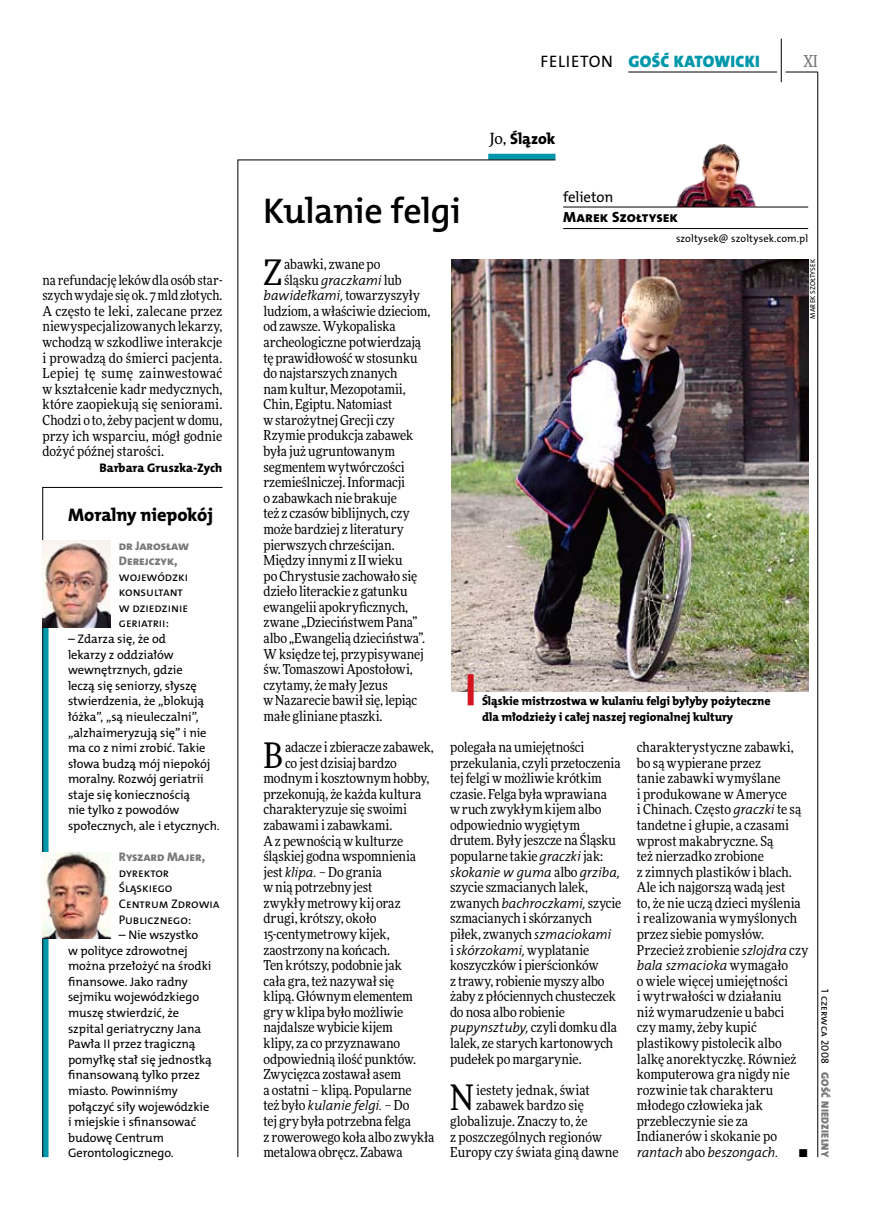
<style>
.page{position:relative;width:872px;height:1221px;background:#fff}
.page>*{position:absolute;margin:0;border:0;box-sizing:border-box;transform-origin:0 0}
.t1{font:36px "The Mix HP6 Se Bld";letter-spacing:-.01em;color:#000}
.t2{font:35.25px "Freeday Narrow News";color:#000}
.t3{font:18.3px "The Mix HP8 Ex Bld";color:#000}
.t4{font:16.65px "The Mix HP9 Blk";letter-spacing:.02em;color:#0097aa}
.t5{font:16.65px "The Mix HP5 Plain";letter-spacing:.065em;color:#000}
.t6{font:500 16.5px "Freeday Narrow";color:#787779;scale:.9 1}
.t7{font:15.75px "The Mix HP8 Ex Bld";color:#000}
.t8{font:14.85px "The Mix HP8 Ex Bld";color:#000}
.t9{font:14.85px "The Mix HP5 Plain";color:#000}
.t10{font:13.8px/15.6px "Freeday Narrow News";color:#000}
.t11{font:13.8px "The Mix HP4 Se Lig IT";letter-spacing:-.01em;color:#000}
.t12{font:12.45px/15.6px "The Mix HP5 Plain";letter-spacing:-.005em;color:#000}
.t13{font:12.45px/15.6px "The Mix HP8 Ex Bld";letter-spacing:-.005em;color:#787779}
.t14{font:12.45px "The Mix HP8 Ex Bld";color:#000}
.t15{font:12px/15.6px "The Mix HP8 Ex Bld";letter-spacing:-.005em;color:#000}
.t16{font:10.5px "The Mix HP5 Plain";letter-spacing:.015em;color:#000}
.t17{font:10.5px "The Mix HP9 Blk";letter-spacing:.025em;color:#787779}
.t18{font:7.2px "The Mix HP5 Plain";letter-spacing:.02em;color:#000}
.s1{font-family:"Freeday News";font-size:15.45px}
.s2{font-family:"The Mix HP4 Se Lig IT"}
.s3{font-family:"Freeday Narrow News"}
</style>
<div class="page">
<hr style="left:817px;top:72px;width:1px;height:1084px;background:#000">
<hr style="left:781px;top:39px;width:1px;height:43px;background:#000">
<hr style="left:785px;top:72px;width:32px;height:1px;background:#000">
<hr style="left:628px;top:72px;width:149px;height:1px;background:#000">
<div style="left:488px;top:154px;width:67px;height:6px;background:#0097aa"></div>
<svg style="left:237px;top:159px;width:319px;height:998px"></svg>
<img style="left:676px;top:144px;width:80px;height:62px">
<hr style="left:563px;top:207px;width:245px;height:1px;background:#000">
<hr style="left:563px;top:228px;width:245px;height:1px;background:#000">
<img style="left:451px;top:259px;width:357px;height:432px">
<div style="left:467px;top:674px;width:6px;height:31px;background:#d4151f"></div>
<svg style="left:42px;top:487px;width:181px;height:670px"></svg>
<img style="left:42px;top:540px;width:68px;height:87px">
<img style="left:42px;top:852px;width:68px;height:86px">
<p class="t10" style="left:43px;top:272px;width:181px;text-align:justify">na refundację leków dla osób star&shy;szych wydaje się ok. 7 mld złotych.<br>A często te leki, zalecane przez niewyspecjalizowanych lekarzy, wchodzą w szkodliwe interakcje i prowadzą do śmierci pacjenta.<br>Lepiej tę sumę zainwestować w kształcenie kadr medycznych, które zaopiekują się seniorami.<br>Chodzi o to, żeby pacjent w domu, przy ich wsparciu, mógł godnie dożyć późnej starości.</p>
<p class="t14" style="left:99px;top:459px;width:125px">Barbara Gruszka-Zych</p>
<h3 class="t3" style="left:68px;top:502px;width:147px">Moralny niepokój</h3>
<p class="t13" style="left:119px;top:537px;width:72px">dr Jarosław<br>Derejczyk,</p>
<p class="t12" style="left:119px;top:569px;width:71px">wojewódzki konsultant w dziedzinie geriatrii:</p>
<p class="t12" style="left:68px;top:631px;width:153px">– Zdarza się, że od<br>lekarzy z oddziałów wewnętrznych, gdzie<br>leczą się seniorzy, słyszę stwierdzenia, że „blokują łóżka”, „są nieuleczalni”, „alzhaimeryzują się” i nie ma co z nimi zrobić. Takie słowa budzą mój niepokój moralny. Rozwój geriatrii staje się koniecznością<br>nie tylko z powodów społecznych, ale i etycznych.</p>
<p class="t13" style="left:119px;top:849px;width:88px">Ryszard Majer,</p>
<p class="t12" style="left:119px;top:864px;width:102px">dyrektor<br>Śląskiego<br>Centrum Zdrowia<br>Publicznego:</p>
<p class="t12" style="left:68px;top:927px;width:145px;text-indent:51px">– Nie wszystko<br>w polityce zdrowotnej można przełożyć na środki finansowe. Jako radny sejmiku wojewódzkiego muszę stwierdzić, że szpital geriatryczny Jana<br>Pawła II przez tragiczną pomyłkę stał się jednostką finansowaną tylko przez miasto. Powinniśmy połączyć siły wojewódzkie i miejskie i sfinansować budowę Centrum<br>Gerontologicznego.</p>
<h1 class="t1" style="left:263px;top:187px;width:199px">Kulanie felgi</h1>
<p class="t5" style="left:540px;top:50px;width:71px">felieton</p>
<p class="t4" style="left:628px;top:50px;width:133px">GOŚĆ KATOWICKI</p>
<p class="t6" style="left:803px;top:50px;width:17px">XI</p>
<p class="t7" style="left:489px;top:128px;width:68px"><span class="s1">Jo,</span> Ślązok</p>
<p class="t9" style="left:563px;top:188px;width:52px">felieton</p>
<p class="t8" style="left:563px;top:208px;width:117px">Marek Szołtysek</p>
<p class="t16" style="left:676px;top:231px;width:134px">szoltysek@ szoltysek.com.pl</p>
<h2 class="t2" style="left:263px;top:250px;width:20px">Z</h2>
<p class="t10" style="left:284px;top:256px;width:119px">abawki, zwane po śląsku <span class="s2">graczkami</span> lub</p>
<p class="t11" style="left:263px;top:287px;width:158px">bawidełkami, <span class="s3">towarzyszyły</span></p>
<p class="t10" style="left:263px;top:303px;width:168px">ludziom, a właściwie dzieciom, od zawsze. Wykopaliska archeologiczne potwierdzają tę prawidłowość w stosunku do najstarszych znanych<br>nam kultur, Mezopotamii,<br>Chin, Egiptu. Natomiast<br>w starożytnej Grecji czy<br>Rzymie produkcja zabawek była już ugruntowanym segmentem wytwórczości rzemieślniczej. Informacji<br>o zabawkach nie brakuje<br>też z czasów biblijnych, czy może bardziej z literatury pierwszych chrześcijan.<br>Między innymi z II wieku<br>po Chrystusie zachowało się dzieło literackie z gatunku ewangelii apokryficznych, zwane „Dzieciństwem Pana” albo „Ewangelią dzieciństwa”.<br>W księdze tej, przypisywanej św. Tomaszowi Apostołowi, czytamy, że mały Jezus<br>w Nazarecie bawił się, lepiąc małe gliniane ptaszki.</p>
<h2 class="t2" style="left:263px;top:733px;width:21px">B</h2>
<p class="t10" style="left:285px;top:739px;width:150px">adacze i zbieracze zabawek,</p>
<p class="t10" style="left:285px;top:754px;width:113px">co jest dzisiaj bardzo</p>
<p class="t10" style="left:263px;top:770px;width:167px">modnym i kosztownym hobby,</p>
<p class="t10" style="left:263px;top:786px;width:159px">przekonują, że każda kultura</p>
<p class="t10" style="left:263px;top:801px;width:145px">charakteryzuje się swoimi</p>
<p class="t10" style="left:263px;top:817px;width:130px">zabawami i zabawkami.</p>
<p class="t10" style="left:263px;top:832px;width:141px">Az pewnością w kulturze</p>
<p class="t10" style="left:263px;top:848px;width:154px">śląskiej godna wspomnienia</p>
<p class="t10" style="left:263px;top:863px;width:120px">jest <span class="s2">klipa.</span> – Do grania</p>
<p class="t10" style="left:263px;top:879px;width:110px">w nią potrzebny jest</p>
<p class="t10" style="left:263px;top:894px;width:139px">zwykły metrowy kij oraz</p>
<p class="t10" style="left:263px;top:910px;width:114px">drugi, krótszy, około</p>
<p class="t10" style="left:263px;top:926px;width:128px">15-centymetrowy kijek,</p>
<p class="t10" style="left:263px;top:941px;width:128px">zaostrzony na końcach.</p>
<p class="t10" style="left:263px;top:957px;width:140px">Ten krótszy, podobnie jak</p>
<p class="t10" style="left:263px;top:972px;width:132px">cała gra, też nazywał się</p>
<p class="t10" style="left:263px;top:988px;width:151px">klipą. Głównym elementem</p>
<p class="t10" style="left:263px;top:1003px;width:141px">gry w klipa było możliwie</p>
<p class="t10" style="left:263px;top:1019px;width:131px">najdalsze wybicie kijem</p>
<p class="t10" style="left:263px;top:1035px;width:138px">klipy, za co przyznawano</p>
<p class="t10" style="left:263px;top:1050px;width:154px">odpowiednią ilość punktów.</p>
<p class="t10" style="left:263px;top:1066px;width:139px">Zwycięzca zostawał asem</p>
<p class="t10" style="left:263px;top:1081px;width:150px">a ostatni – klipą. Popularne</p>
<p class="t11" style="left:263px;top:1096px;width:147px"><span class="s3">też było</span> kulanie felgi. <span class="s3">– Do</span></p>
<p class="t10" style="left:263px;top:1112px;width:172px">tej gry była potrzebna felga<br>z rowerowego koła albo zwykła metalowa obręcz. Zabawa</p>
<p class="t18" style="left:808px;top:318px;width:61px;rotate:-90deg">MAREK SZOŁTYSEK</p>
<p class="t15" style="left:482px;top:693px;width:290px">Śląskie mistrzostwa w kulaniu felgi byłyby pożyteczne dla młodzieży i całej naszej regionalnej kultury</p>
<p class="t10" style="left:450px;top:739px;width:172px">polegała na umiejętności przekulania, czyli przetoczenia tej felgi w możliwie krótkim czasie. Felga była wprawiana<br>w ruch zwykłym kijem albo odpowiednio wygiętym drutem. Były jeszcze na Śląsku popularne takie <span class="s2">graczki</span> jak:</p>
<p class="t11" style="left:450px;top:863px;width:171px">skokanie w guma <span class="s3">albo</span> grziba,</p>
<p class="t10" style="left:450px;top:879px;width:173px">szycie szmacianych lalek, zwanych <span class="s2">bachroczkami,</span> szycie szmacianych i skórzanych piłek, zwanych <span class="s2">szmaciokami<br></span>i <span class="s2">skórzokami,</span> wyplatanie koszyczków i pierścionków<br>z trawy, robienie myszy albo żaby z płóciennych chusteczek do nosa albo robienie <span class="s2">pupynsztuby,</span> czyli domku dla lalek, ze starych kartonowych pudełek po margarynie.</p>
<h2 class="t2" style="left:450px;top:1076px;width:25px">N</h2>
<p class="t10" style="left:476px;top:1081px;width:115px">iestety jednak, świat</p>
<p class="t10" style="left:476px;top:1097px;width:109px">zabawek bardzo się</p>
<p class="t10" style="left:450px;top:1112px;width:139px">globalizuje. Znaczy to, że</p>
<p class="t10" style="left:450px;top:1128px;width:153px">z poszczególnych regionów</p>
<p class="t10" style="left:450px;top:1144px;width:170px">Europy czy świata giną dawne</p>
<p class="t10" style="left:637px;top:739px;width:173px">charakterystyczne zabawki, bo są wypierane przez<br>tanie zabawki wymyślane<br>i produkowane w Ameryce<br>i Chinach. Często <span class="s2">graczki</span> te są tandetne i głupie, a czasami wprost makabryczne. Są<br>też nierzadko zrobione<br>z zimnych plastików i blach.<br>Ale ich najgorszą wadą jest<br>to, że nie uczą dzieci myślenia i realizowania wymyślonych przez siebie pomysłów.<br>Przecież zrobienie <span class="s2">szlojdra</span> czy</p>
<p class="t11" style="left:637px;top:956px;width:153px">bala szmacioka <span class="s3">wymagało</span></p>
<p class="t10" style="left:637px;top:972px;width:161px">o wiele więcej umiejętności<br>i wytrwałości w działaniu niż wymarudzenie u babci czy mamy, żeby kupić plastikowy pistolecik albo lalkę anorektyczkę. Również komputerowa gra nigdy nie rozwinie tak charakteru młodego człowieka jak przebleczynie sie za<br>Indianerów i skokanie po</p>
<p class="t11" style="left:637px;top:1143px;width:143px">rantach <span class="s3">abo</span> beszongach.</p>
<p class="t10" style="left:798px;top:1144px;width:11px">•</p>
<p class="t16" style="left:832px;top:989px;width:76px;rotate:90deg">1 czerwca 2008</p>
<p class="t17" style="left:832px;top:1071px;width:87px;rotate:90deg">GOŚĆ NIEDZIELNY</p>
</div>
